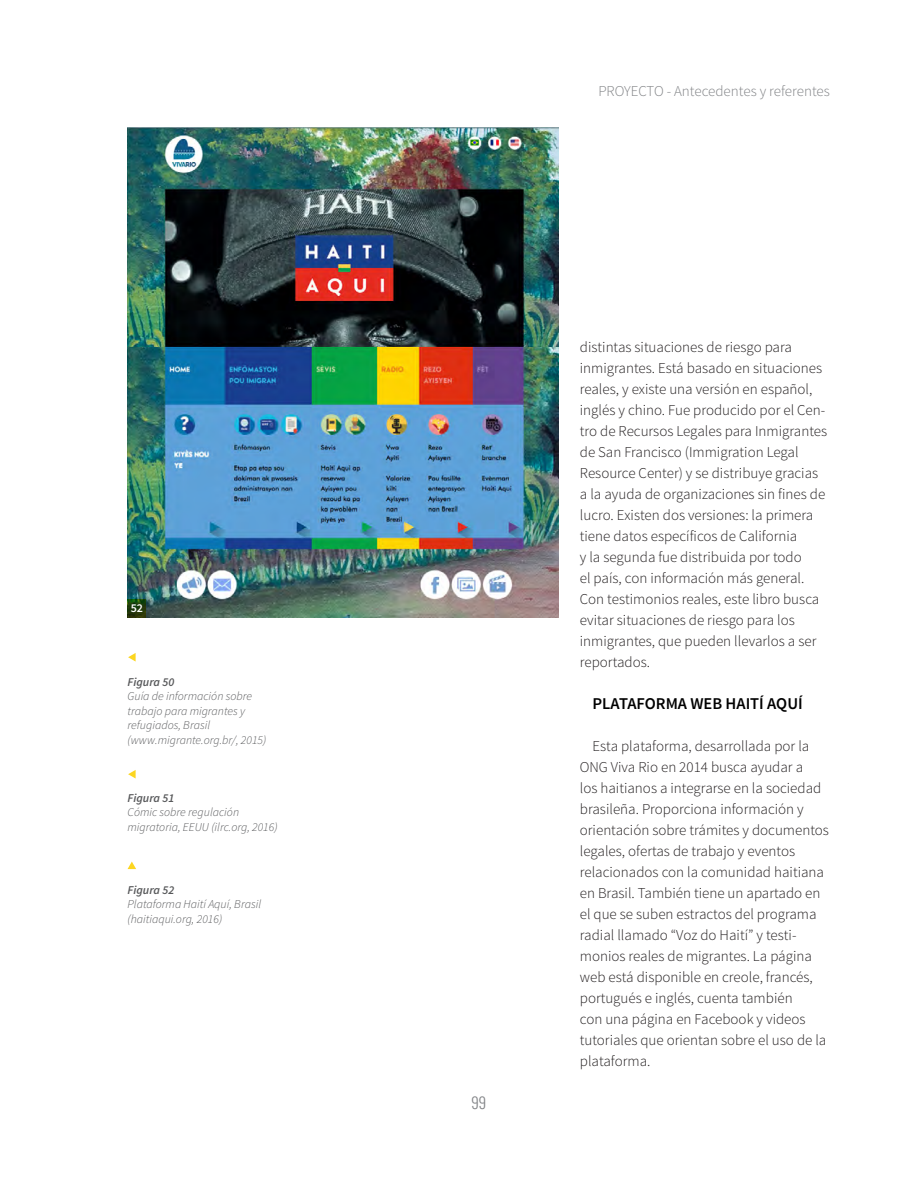
<style>
.page{position:relative;width:915px;height:1191px;background:#fff}
.page>*{position:absolute;margin:0;border:0;box-sizing:border-box;transform-origin:0 0}
.SUB_SUB_SUB_TITULOS{font:600 16.5px "Source Sans Pro";color:#000}
.t1{font:300 15px/21px "Source Sans Pro";color:#231f20}
.Arriba{font:300 15px "Source Sans Pro";color:#808285}
.t2{font:300 15px "Oswald";color:#808285}
.T_-_Pie_de_foto{font:italic 300 12px/14.4px "Source Sans Pro";color:#57585a}
.T_-_Pie_de_foto-2{font:italic 600 12px "Source Sans Pro";color:#57585a}
.Figuras{font:600 12px "Source Sans Pro";color:#fff}
</style>
<div class="page">
<img style="left:128px;top:128px;width:430px;height:219px">
<img style="left:128px;top:347px;width:430px;height:270px">
<svg style="left:127px;top:598px;width:19px;height:19px"></svg>
<svg style="left:128px;top:653px;width:7px;height:8px"></svg>
<svg style="left:128px;top:770px;width:7px;height:8px"></svg>
<svg style="left:127px;top:861px;width:9px;height:8px"></svg>
<p class="Figuras" style="left:131px;top:601px;width:14px">52</p>
<p class="T_-_Pie_de_foto-2" style="left:127px;top:674px;width:48px">Figura 50</p>
<p class="T_-_Pie_de_foto" style="left:127px;top:689px;width:126px">Guía de información sobre trabajo para migrantes y refugiados, Brasil</p>
<p class="T_-_Pie_de_foto" style="left:127px;top:732px;width:140px">(www.migrante.org.br/, 2015)</p>
<p class="T_-_Pie_de_foto-2" style="left:127px;top:790px;width:48px">Figura 51</p>
<p class="T_-_Pie_de_foto" style="left:127px;top:805px;width:151px">Cómic sobre regulación migratoria, EEUU (ilrc.org, 2016)</p>
<p class="T_-_Pie_de_foto-2" style="left:127px;top:882px;width:48px">Figura 52</p>
<p class="T_-_Pie_de_foto" style="left:127px;top:897px;width:135px">Plataforma Haití Aquí, Brasil (haitiaqui.org, 2016)</p>
<p class="Arriba" style="left:598px;top:82px;width:233px">PROYECTO - Antecedentes y referentes</p>
<p class="t2" style="left:471px;top:1091px;width:16px">99</p>
<p class="t1" style="left:579px;top:336px;width:249px">distintas situaciones de riesgo para inmigrantes. Está basado en situaciones reales, y existe una versión en español, inglés y chino. Fue producido por el Cen&shy;tro de Recursos Legales para Inmigrantes de San Francisco (Immigration Legal Resource Center) y se distribuye gracias a la ayuda de organizaciones sin fines de lucro. Existen dos versiones: la primera tiene datos específicos de California<br>y la segunda fue distribuida por todo<br>el país, con información más general.<br>Con testimonios reales, este libro busca evitar situaciones de riesgo para los inmigrantes, que pueden llevarlos a ser reportados.</p>
<p class="SUB_SUB_SUB_TITULOS" style="left:592px;top:693px;width:211px">PLATAFORMA WEB HAITÍ AQUÍ</p>
<p class="t1" style="left:579px;top:735px;width:250px;text-indent:13px">Esta plataforma, desarrollada por la ONG Viva Rio en 2014 busca ayudar a<br>los haitianos a integrarse en la sociedad brasileña. Proporciona información y orientación sobre trámites y documentos legales, ofertas de trabajo y eventos relacionados con la comunidad haitiana en Brasil. También tiene un apartado en el que se suben estractos del programa radial llamado “Voz do Haití” y testi&shy;monios reales de migrantes. La página web está disponible en creole, francés, portugués e inglés, cuenta también<br>con una página en Facebook y videos tutoriales que orientan sobre el uso de la plataforma.</p>
</div>
